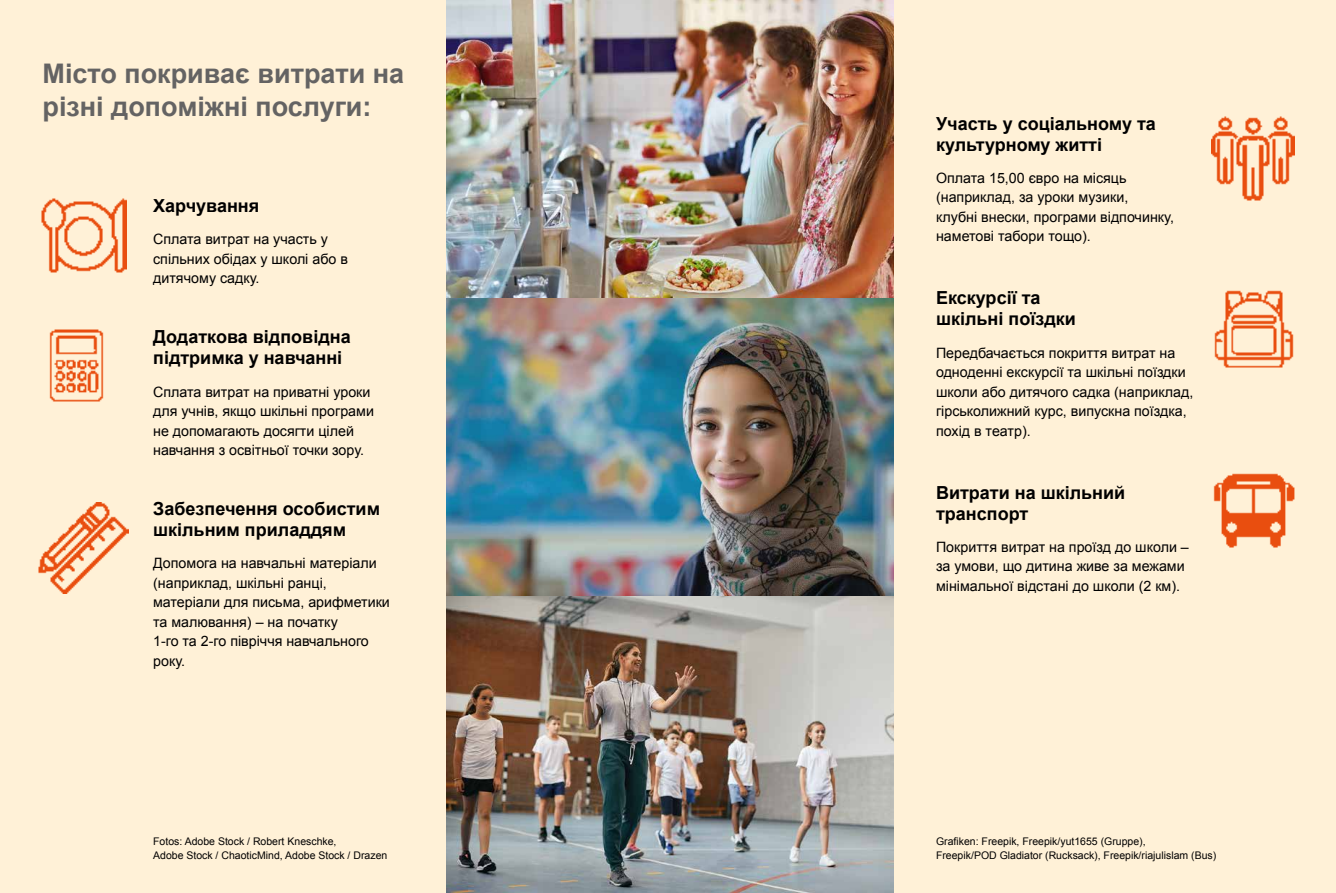
<style>
.page{position:relative;width:1336px;height:893px;background:#fff}
.page>*{position:absolute;margin:0;border:0;box-sizing:border-box;transform-origin:0 0}
.t1{font:700 27px/33px "Arial";color:#646363}
.t2{font:700 18px/21px "Arial";color:#000}
.t3{font:14.25px/19.5px "Arial";color:#000}
.t4{font:10.5px/13.5px "Arial";color:#000}
</style>
<div class="page">
<div style="left:0;top:0;width:1335px;height:893px;background:#fff1d7"></div>
<img style="left:41px;top:198px;width:85px;height:75px">
<img style="left:49px;top:329px;width:55px;height:73px">
<img style="left:38px;top:502px;width:90px;height:91px">
<img style="left:1214px;top:290px;width:80px;height:78px">
<img style="left:1213px;top:473px;width:82px;height:75px">
<img style="left:1211px;top:116px;width:82px;height:85px">
<img style="left:446px;top:0;width:447px;height:298px">
<img style="left:446px;top:596px;width:447px;height:297px">
<img style="left:446px;top:298px;width:447px;height:298px">
<h1 class="t1" style="left:43px;top:58px;width:363px">Місто покриває витрати на різні допоміжні послуги:</h1>
<p class="t2" style="left:153px;top:196px;width:108px">Харчування</p>
<p class="t3" style="left:153px;top:230px;width:196px">Сплата витрат на участь у спільних обідах у школі або в дитячому садку.</p>
<p class="t2" style="left:153px;top:327px;width:199px">Додаткова відповідна підтримка у навчанні</p>
<p class="t3" style="left:153px;top:382px;width:222px">Сплата витрат на приватні уроки для учнів, якщо шкільні програми не допомагають досягти цілей навчання з освітньої точки зору.</p>
<p class="t2" style="left:153px;top:499px;width:228px">Забезпечення особистим шкільним приладдям</p>
<p class="t3" style="left:153px;top:554px;width:238px">Допомога на навчальні матеріали (наприклад, шкільні ранці, матеріали для письма, арифметики та малювання) – на початку<br>1-го та 2-го півріччя навчального року.</p>
<p class="t4" style="left:153px;top:835px;width:236px">Fotos: Adobe Stock / Robert Kneschke,<br>Adobe Stock / ChaoticMind, Adobe Stock / Drazen</p>
<p class="t2" style="left:935px;top:113px;width:221px">Участь у соціальному та культурному житті</p>
<p class="t3" style="left:935px;top:168px;width:239px">Оплата 15,00 євро на місяць (наприклад, за уроки музики,<br>клубні внески, програми відпочинку, наметові табори тощо).</p>
<p class="t2" style="left:935px;top:288px;width:141px">Екскурсії та шкільні поїздки</p>
<p class="t3" style="left:935px;top:343px;width:259px">Передбачається покриття витрат на одноденні екскурсії та шкільні поїздки школи або дитячого садка (наприклад, гірськолижний курс, випускна поїздка, похід в театр).</p>
<p class="t2" style="left:935px;top:482px;width:191px">Витрати на шкільний транспорт</p>
<p class="t3" style="left:935px;top:537px;width:254px">Покриття витрат на проїзд до школи – за умови, що дитина живе за межами мінімальної відстані до школи (2 км).</p>
<p class="t4" style="left:935px;top:835px;width:282px">Grafiken: Freepik, Freepik/yut1655 (Gruppe),<br>Freepik/POD Gladiator (Rucksack), Freepik/riajulislam (Bus)</p>
</div>
